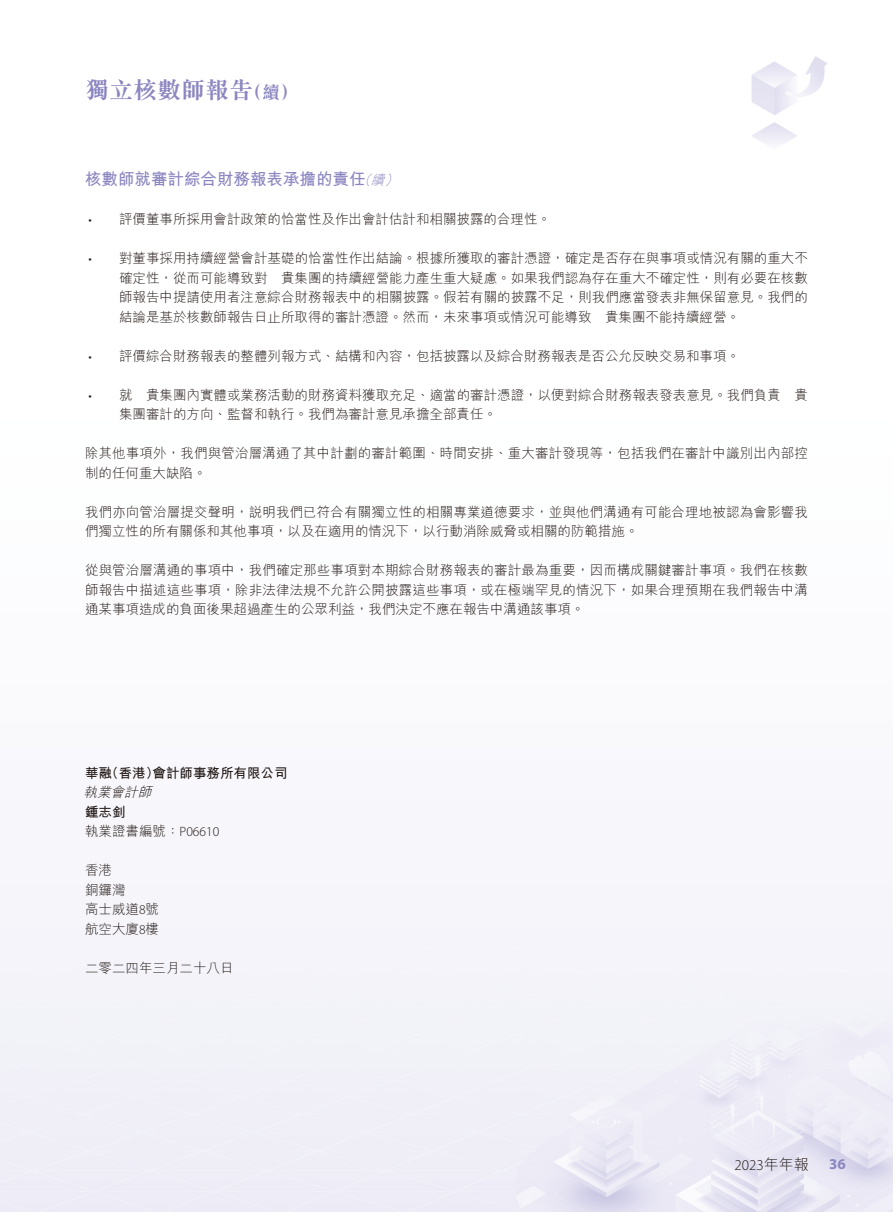
<style>
.page{position:relative;width:893px;height:1212px;background:#fff}
.page>*{position:absolute;margin:0;border:0;box-sizing:border-box;transform-origin:0 0}
.t1{font:700 24px "M Sung HK";color:#8b86c0}
.t2{font:700 18px "M Sung HK";color:#8b86c0}
.t3{font:700 16.5px "M Hei HK";color:#8b86c0}
.t4{font:300 15px "Myriad Pro";color:#231916}
.t5{font:700 15px "Myriad Pro";color:#8b86c0}
.t6{font:300 13.5px/19.5px "M Hei HK";color:#231916}
.t7{font:700 13.5px "M Hei HK";color:#231916}
.t8{font:italic 300 13.5px "M Hei HK";color:#231916}
.t9{font:300 13.5px "Myriad Pro";color:#231916}
.t10{font:italic 300 13.5px "M Hei HK";color:#8b86c0}
.s1{font-weight:700}
.s2{font-family:"Myriad Pro"}
.s3{font-family:"M Hei HK"}
</style>
<div class="page">
<h1 class="t1" style="left:85px;top:79px;width:169px">獨立核數師報告</h1>
<h2 class="t2" style="left:244px;top:84px;width:55px">（續(</h2>
<p class="t3" style="left:85px;top:167px;width:282px">核數師就審計綜合財務報表承擔的責任</p>
<p class="t6" style="left:119px;top:209px;width:433px">評價董事所採用會計政策的恰當性及作出會計估計和相關披露的合理性。</p>
<p class="t10" style="left:371px;top:173px;width:19px">續</p>
<p class="t10" style="left:357px;top:173px;width:19px">（</p>
<p class="t10" style="left:384px;top:173px;width:19px">(</p>
<p class="t9" style="left:88px;top:212px;width:5px">•</p>
<p class="t9" style="left:88px;top:251px;width:5px">•</p>
<p class="t9" style="left:88px;top:348px;width:5px">•</p>
<p class="t9" style="left:88px;top:387px;width:5px">•</p>
<p class="t6" style="left:119px;top:248px;width:690px">對董事採用持續經營會計基礎的恰當性作出結論。根據所獲取的審計憑證，確定是否存在與事項或情況有關的重大不</p>
<p class="t6" style="left:281px;top:268px;width:528px">貴集團的持續經營能力產生重大疑慮。如果我們認為存在重大不確定性，則有必要在核數</p>
<p class="t6" style="left:119px;top:268px;width:150px">確定性，從而可能導致對</p>
<p class="t6" style="left:119px;top:287px;width:690px">師報告中提請使用者注意綜合財務報表中的相關披露。假若有關的披露不足，則我們應當發表非無保留意見。我們的</p>
<p class="t6" style="left:605px;top:307px;width:136px">貴集團不能持續經營。</p>
<p class="t6" style="left:119px;top:307px;width:474px">結論是基於核數師報告日止所取得的審計憑證。然而，未來事項或情況可能導致</p>
<p class="t6" style="left:119px;top:346px;width:622px">評價綜合財務報表的整體列報方式、結構和內容，包括披露以及綜合財務報表是否公允反映交易和事項。</p>
<p class="t6" style="left:119px;top:385px;width:15px">就</p>
<p class="t6" style="left:146px;top:385px;width:636px">貴集團內實體或業務活動的財務資料獲取充足、適當的審計憑證，以便對綜合財務報表發表意見。我們負責</p>
<p class="t6" style="left:794px;top:385px;width:15px">貴</p>
<p class="t6" style="left:119px;top:404px;width:379px">集團審計的方向、監督和執行。我們為審計意見承擔全部責任。</p>
<p class="t6" style="left:85px;top:443px;width:724px">除其他事項外，我們與管治層溝通了其中計劃的審計範圍、時間安排、重大審計發現等，包括我們在審計中識別出內部控制的任何重大缺陷。</p>
<p class="t6" style="left:85px;top:502px;width:724px">我們亦向管治層提交聲明，說明我們已符合有關獨立性的相關專業道德要求，並與他們溝通有可能合理地被認為會影響我們獨立性的所有關係和其他事項，以及在適用的情況下，以行動消除威脅或相關的防範措施。</p>
<p class="t6" style="left:85px;top:560px;width:724px;text-align:justify">從與管治層溝通的事項中，我們確定那些事項對本期綜合財務報表的審計最為重要，因而構成關鍵審計事項。我們在核數師報告中描述這些事項，除非法律法規不允許公開披露這些事項，或在極端罕見的情況下，如果合理預期在我們報告中溝通某事項造成的負面後果超過產生的公眾利益，我們決定不應在報告中溝通該事項。</p>
<p class="t7" style="left:153px;top:763px;width:136px">會計師事務所有限公司</p>
<p class="t7" style="left:105px;top:763px;width:55px">（香港）</p>
<p class="t7" style="left:85px;top:763px;width:29px">華融</p>
<p class="t8" style="left:84px;top:785px;width:73px">執業會計師</p>
<p class="t6" style="left:85px;top:802px;width:136px"><span class="s1">鍾志釗<br></span>執業證書編號：<span class="s2">P06610</span></p>
<p class="t6" style="left:85px;top:860px;width:76px">香港<br>銅鑼灣<br>高士威道號<span class="s2">8</span>航空大廈樓<span class="s2">8</span></p>
<p class="t6" style="left:85px;top:958px;width:150px">二零二四年三月二十八日</p>
<p class="t4" style="left:734px;top:1156px;width:76px">2023<span class="s3">年年報</span></p>
<p class="t5" style="left:829px;top:1154px;width:18px">36</p>
</div>
